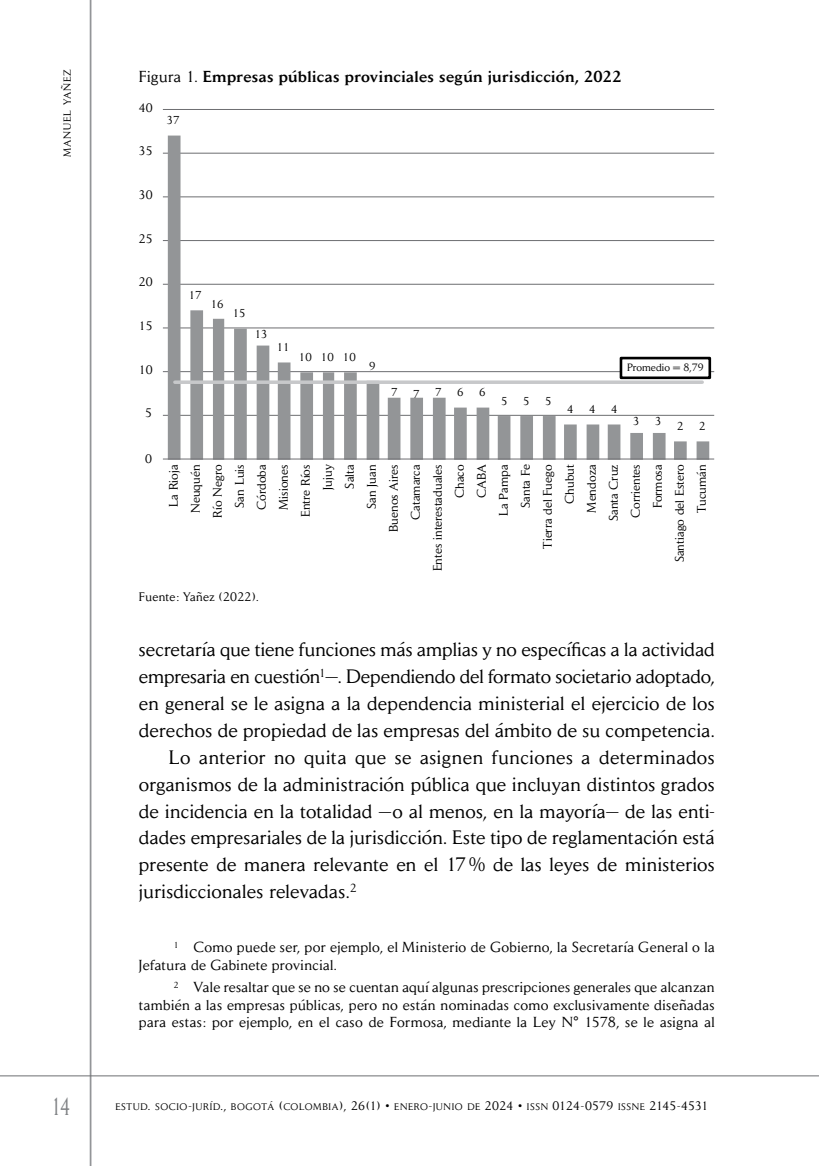
<style>
.page{position:relative;width:819px;height:1166px;background:#fff}
.page>*{position:absolute;margin:0;border:0;box-sizing:border-box;transform-origin:0 0}
.t1{font:24.5px "Daily News";color:#808285;scale:.75 1}
._01Body{font:19.25px/26.9px "Daily News";letter-spacing:.015em;color:#000;text-align:justify}
._12Tit_Cuad_Grf{font:500 15.75px "Daily News";letter-spacing:.025em;color:#000}
._03Pie_pag{font:14.35px/17.5px "Daily News";letter-spacing:.03em;color:#000}
._19Fte_Tab{font:12.25px/22.1px "Daily News";letter-spacing:.01em;color:#000;text-align:right}
._19Fte_Tab-2{font:12.25px "Daily News";letter-spacing:.03em;color:#000}
.t2{font:11.38px "Daily News";letter-spacing:.01em;color:#000}
.t3{font:10.5px "Daily News";letter-spacing:.01em;color:#000}
.t4{font:10.15px "Daily News";letter-spacing:.085em;color:#000}
.t5{font:9.45px "Daily News";letter-spacing:.07em;color:#000}
.s1{font-weight:400}
.s2{font-size:12.25px}
</style>
<div class="page">
<svg style="left:0;top:0;width:91px;height:1166px"></svg>
<hr style="left:0;top:1075px;width:819px;height:1px;background:#6d6e71">
<hr style="left:163px;top:415px;width:551px;height:1px;background:#6d6e71">
<hr style="left:163px;top:371px;width:551px;height:1px;background:#6d6e71">
<hr style="left:163px;top:328px;width:551px;height:1px;background:#6d6e71">
<hr style="left:163px;top:284px;width:551px;height:1px;background:#6d6e71">
<hr style="left:163px;top:240px;width:551px;height:1px;background:#6d6e71">
<hr style="left:163px;top:197px;width:551px;height:1px;background:#6d6e71">
<hr style="left:163px;top:153px;width:551px;height:1px;background:#6d6e71">
<hr style="left:163px;top:109px;width:551px;height:1px;background:#6d6e71">
<svg style="left:168px;top:136px;width:541px;height:323px"></svg>
<hr style="left:163px;top:459px;width:551px;height:1px;background:#6d6e71">
<svg style="left:175px;top:380px;width:527px;height:4px;background:#cacbcd"></svg>
<div style="left:621px;top:358px;width:88px;height:20px;background:#fff"></div>
<div style="left:619px;top:357px;width:92px;height:22px;border:3px solid #000"></div>
<p class="t4" style="left:61px;top:157px;width:89px;rotate:-90deg">MANUEL YAÑEZ</p>
<p class="_12Tit_Cuad_Grf" style="left:139px;top:67px;width:484px"><span class="s1">Figura 1.</span> Empresas públicas provinciales según jurisdicción, 2022</p>
<p class="t2" style="left:167px;top:113px;width:14px">37</p>
<p class="_19Fte_Tab" style="left:139px;top:96px;width:15px">40</p>
<p class="_19Fte_Tab" style="left:139px;top:140px;width:15px">35</p>
<p class="_19Fte_Tab" style="left:139px;top:184px;width:15px">30</p>
<p class="_19Fte_Tab" style="left:139px;top:227px;width:15px">25</p>
<p class="_19Fte_Tab" style="left:139px;top:271px;width:15px">20</p>
<p class="_19Fte_Tab" style="left:139px;top:315px;width:15px">15</p>
<p class="_19Fte_Tab" style="left:139px;top:358px;width:15px">10</p>
<p class="_19Fte_Tab" style="left:145px;top:402px;width:8px">5</p>
<p class="t2" style="left:189px;top:288px;width:14px">17</p>
<p class="t2" style="left:211px;top:297px;width:14px">16</p>
<p class="t2" style="left:233px;top:306px;width:14px">15</p>
<p class="t2" style="left:255px;top:327px;width:14px">13</p>
<p class="t2" style="left:277px;top:340px;width:14px">11</p>
<p class="t2" style="left:299px;top:350px;width:58px">10 10 10</p>
<p class="t2" style="left:369px;top:359px;width:8px">9</p>
<p class="t2" style="left:391px;top:385px;width:8px">7</p>
<p class="t2" style="left:413px;top:387px;width:8px">7</p>
<p class="t2" style="left:435px;top:385px;width:8px">7</p>
<p class="t2" style="left:457px;top:385px;width:8px">6</p>
<p class="t2" style="left:479px;top:385px;width:8px">6</p>
<p class="t2" style="left:501px;top:394px;width:8px">5</p>
<p class="t2" style="left:523px;top:394px;width:8px">5</p>
<p class="t2" style="left:545px;top:394px;width:8px">5</p>
<p class="t3" style="left:627px;top:361px;width:78px">Promedio = 8,79</p>
<p class="t2" style="left:567px;top:402px;width:8px">4</p>
<p class="t2" style="left:589px;top:402px;width:8px">4</p>
<p class="t2" style="left:611px;top:402px;width:8px">4</p>
<p class="t2" style="left:633px;top:414px;width:8px">3</p>
<p class="t2" style="left:655px;top:414px;width:8px">3</p>
<p class="t2" style="left:677px;top:419px;width:8px">2</p>
<p class="t2" style="left:699px;top:419px;width:8px">2</p>
<p class="_19Fte_Tab" style="left:145px;top:447px;width:8px">0</p>
<p class="_19Fte_Tab" style="left:162px;top:571px;width:108px;rotate:-90deg">La Rioja<br>Neuquén<br>Río Negro<br>San Luis<br>Córdoba<br>Misiones<br>Entre Ríos<br>Jujuy<br>Salta<br>San Juan<br>Buenos Aires<br>Catamarca<br>Entes interestaduales<br>Chaco<br>CABA<br>La Pampa<br>Santa Fe<br>Tierra del Fuego<br>Chubut<br>Mendoza<br>Santa Cruz<br>Corrientes<br>Formosa<br>Santiago del Estero<br>Tucumán</p>
<p class="_19Fte_Tab-2" style="left:139px;top:589px;width:121px">Fuente: Yañez (2022).</p>
<p class="_01Body" style="left:139px;top:636px;width:577px">secretaría que tiene funciones más amplias y no específicas a la actividad empresaria en cuestión<sup>1</sup>—. Dependiendo del formato societario adoptado, en general se le asigna a la dependencia ministerial el ejercicio de los derechos de propiedad de las empresas del ámbito de su competencia.</p>
<p class="_01Body" style="left:139px;top:743px;width:577px;text-indent:30px">Lo anterior no quita que se asignen funciones a determinados organismos de la administración pública que incluyan distintos grados de incidencia en la totalidad —o al menos, en la mayoría— de las enti&shy;dades empresariales de la jurisdicción. Este tipo de reglamentación está presente de manera relevante en el 17 % de las leyes de ministerios jurisdiccionales relevadas.<sup>2</sup></p>
<p class="_03Pie_pag" style="left:139px;top:938px;width:577px;text-indent:35px"><sup>1</sup> Como puede ser, por ejemplo, el Ministerio de Gobierno, la Secretaría General o la<br>Jefatura de Gabinete provincial.</p>
<p class="_03Pie_pag" style="left:139px;top:978px;width:577px;text-align:justify;text-indent:35px"><sup>2</sup> Vale resaltar que se no se cuentan aquí algunas prescripciones generales que alcanzan también a las empresas públicas, pero no están nominadas como exclusivamente diseñadas para estas: por ejemplo, en el caso de Formosa, mediante la Ley N° 1578, se le asigna al</p>
<p class="t1" style="left:51px;top:1091px;width:27px">14</p>
<p class="t5" style="left:115px;top:1101px;width:594px">ESTUD<span class="s2">.</span> SOCIO<span class="s2">-</span>JURÍD<span class="s2">.,</span> BOGOTÁ <span class="s2">(</span>COLOMBIA<span class="s2">), 26(1) •</span> ENERO<span class="s2">-</span>JUNIO DE <span class="s2">2024 •</span> ISSN <span class="s2">0124-0579</span> ISSNE <span class="s2">2145-4531</span></p>
</div>
